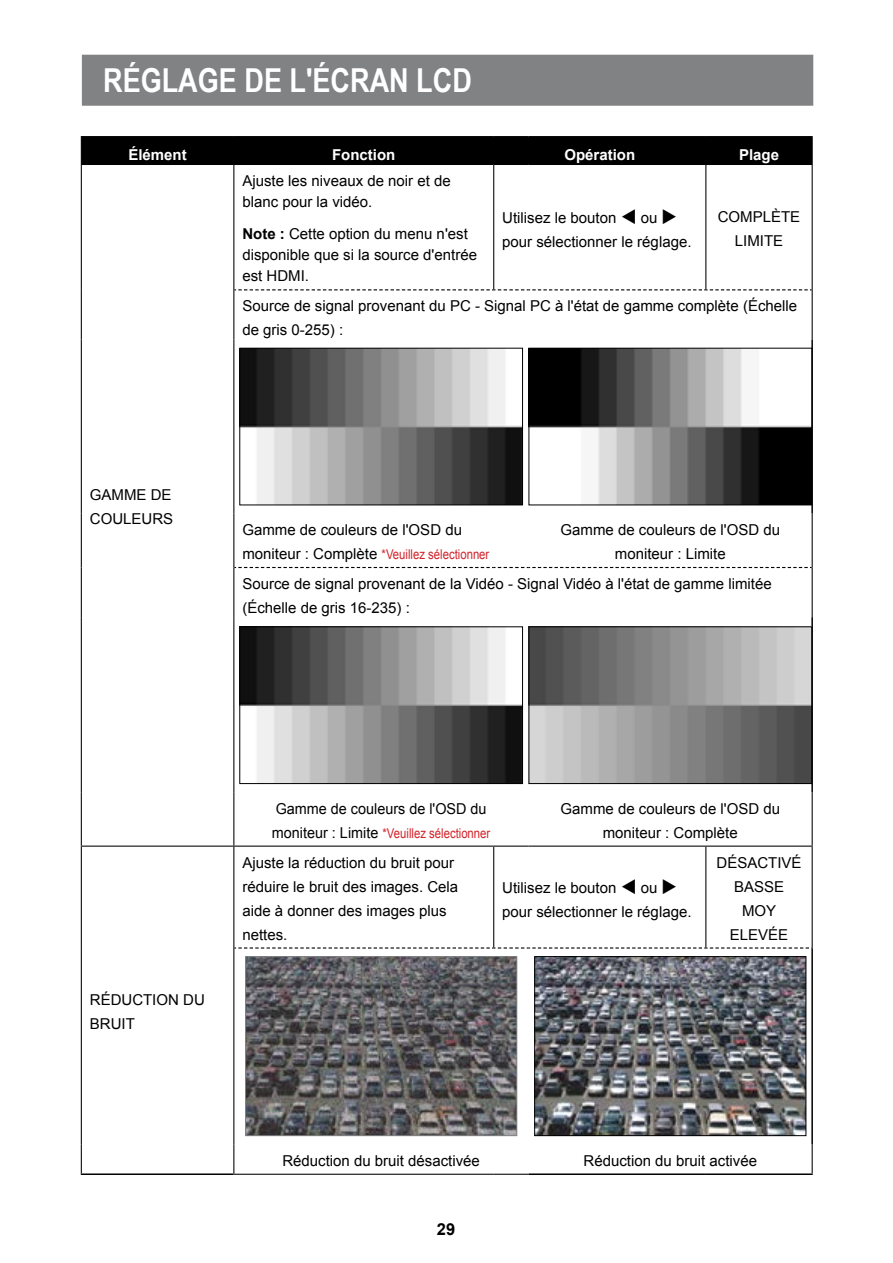
<style>
.page{position:relative;width:893px;height:1263px;background:#fff}
.page>*{position:absolute;margin:0;border:0;box-sizing:border-box;transform-origin:0 0}
.t1{font:700 33px "Arial Narrow";color:#fff}
.t2{font:700 16.5px "Arial";color:#000}
.t3{font:15px/24px "Arial";color:#000}
.t4{font:700 15px "Arial";color:#fff}
.t5{font:15px "Arial";color:#000;scale:.96 1}
.t6{font:13.5px "Arial";color:#d22229;scale:.84 1}
.s1{font-weight:700}
.s2{font-size:15px;color:#000}
</style>
<div class="page">
<div style="left:82px;top:55px;width:731px;height:51px;background:#808284;border:2px solid #808284"></div>
<hr style="left:81px;top:136px;width:153px;height:1px;background:#000">
<hr style="left:234px;top:136px;width:260px;height:1px;background:#000">
<hr style="left:494px;top:136px;width:34px;height:1px;background:#000">
<hr style="left:528px;top:136px;width:178px;height:1px;background:#000">
<hr style="left:706px;top:136px;width:107px;height:1px;background:#000">
<div style="left:81px;top:137px;width:732px;height:27px;background:#000"></div>
<hr style="left:81px;top:164px;width:153px;height:1px;background:#000">
<hr style="left:81px;top:165px;width:1px;height:125px;background:#000">
<hr style="left:234px;top:164px;width:260px;height:1px;background:#000">
<hr style="left:233px;top:165px;width:1px;height:125px;background:#000">
<hr style="left:494px;top:164px;width:34px;height:1px;background:#000">
<hr style="left:493px;top:165px;width:1px;height:124px;background:#000">
<hr style="left:528px;top:164px;width:178px;height:1px;background:#000">
<hr style="left:706px;top:164px;width:107px;height:1px;background:#000">
<hr style="left:705px;top:165px;width:1px;height:124px;background:#000">
<hr style="left:812px;top:165px;width:1px;height:125px;background:#000">
<hr style="left:81px;top:290px;width:1px;height:49px;background:#000">
<hr style="left:233px;top:290px;width:1px;height:49px;background:#000">
<hr style="left:812px;top:290px;width:1px;height:49px;background:#000">
<hr style="left:81px;top:339px;width:1px;height:175px;background:#000">
<hr style="left:233px;top:339px;width:1px;height:175px;background:#000">
<hr style="left:81px;top:514px;width:1px;height:53px;background:#000">
<hr style="left:233px;top:514px;width:1px;height:53px;background:#000">
<hr style="left:812px;top:514px;width:1px;height:53px;background:#000">
<hr style="left:81px;top:567px;width:1px;height:50px;background:#000">
<hr style="left:233px;top:567px;width:1px;height:50px;background:#000">
<hr style="left:812px;top:567px;width:1px;height:50px;background:#000">
<hr style="left:81px;top:617px;width:1px;height:175px;background:#000">
<hr style="left:233px;top:617px;width:1px;height:175px;background:#000">
<hr style="left:81px;top:792px;width:1px;height:53px;background:#000">
<hr style="left:233px;top:792px;width:1px;height:53px;background:#000">
<hr style="left:812px;top:792px;width:1px;height:53px;background:#000">
<hr style="left:81px;top:845px;width:153px;height:2px;background:#000">
<hr style="left:81px;top:847px;width:1px;height:101px;background:#000">
<hr style="left:234px;top:845px;width:260px;height:2px;background:#000">
<hr style="left:233px;top:847px;width:1px;height:101px;background:#000">
<hr style="left:494px;top:845px;width:34px;height:2px;background:#000">
<hr style="left:493px;top:847px;width:1px;height:100px;background:#000">
<hr style="left:528px;top:845px;width:178px;height:2px;background:#000">
<hr style="left:706px;top:845px;width:107px;height:2px;background:#000">
<hr style="left:705px;top:847px;width:1px;height:100px;background:#000">
<hr style="left:812px;top:847px;width:1px;height:100px;background:#000">
<hr style="left:81px;top:948px;width:1px;height:196px;background:#000">
<hr style="left:233px;top:948px;width:1px;height:196px;background:#000">
<svg style="left:81px;top:1144px;width:1px;height:29px"></svg>
<hr style="left:233px;top:1144px;width:1px;height:30px;background:#000">
<svg style="left:812px;top:1144px;width:1px;height:29px"></svg>
<hr style="left:233px;top:1174px;width:261px;height:1px;background:#000">
<hr style="left:494px;top:1174px;width:34px;height:1px;background:#000">
<hr style="left:811px;top:339px;width:2px;height:175px;background:#000">
<hr style="left:811px;top:617px;width:2px;height:175px;background:#000">
<hr style="left:811px;top:948px;width:2px;height:196px;background:#000">
<hr style="left:528px;top:1173px;width:178px;height:2px;background:#000">
<hr style="left:706px;top:1173px;width:107px;height:2px;background:#000">
<svg style="left:234px;top:947px;width:579px;height:1px"></svg>
<svg style="left:234px;top:289px;width:578px;height:1px"></svg>
<svg style="left:234px;top:567px;width:578px;height:1px"></svg>
<hr style="left:81px;top:1173px;width:152px;height:2px;background:#000">
<img style="left:242px;top:350px;width:279px;height:153px">
<div style="left:240px;top:348px;width:283px;height:157px;border:1px solid #000"></div>
<img style="left:531px;top:350px;width:279px;height:153px">
<div style="left:529px;top:348px;width:283px;height:157px;border:1px solid #000"></div>
<img style="left:242px;top:629px;width:279px;height:153px">
<div style="left:240px;top:627px;width:283px;height:157px;border:1px solid #000"></div>
<img style="left:531px;top:629px;width:279px;height:153px">
<div style="left:529px;top:627px;width:283px;height:157px;border:1px solid #000"></div>
<img style="left:247px;top:958px;width:268px;height:176px">
<div style="left:245px;top:956px;width:272px;height:180px;border:1px solid #808284"></div>
<img style="left:536px;top:958px;width:268px;height:176px">
<div style="left:534px;top:956px;width:272px;height:180px;border:1px solid #000"></div>
<h1 class="t1" style="left:103px;top:56px;width:370px">RÉGLAGE DE L'ÉCRAN LCD</h1>
<p class="t4" style="left:128px;top:147px;width:60px">Élément</p>
<p class="t4" style="left:332px;top:147px;width:65px">Fonction</p>
<p class="t4" style="left:564px;top:147px;width:72px">Opération</p>
<p class="t4" style="left:739px;top:147px;width:42px">Plage</p>
<p class="t3" style="left:242px;top:170px;width:210px;line-height:21px">Ajuste les niveaux de noir et de blanc pour la vidéo.</p>
<p class="t3" style="left:242px;top:224px;width:236px;line-height:21px"><span class="s1">Note :</span> Cette option du menu n'est disponible que si la source d'entrée est HDMI.</p>
<p class="t3" style="left:502px;top:206px;width:191px">Utilisez le bouton ▼ ou ◆ pour sélectionner le réglage.</p>
<p class="t3" style="left:718px;top:204px;width:84px;text-align:center">COMPLÈTE<br>LIMITE</p>
<p class="t3" style="left:90px;top:483px;width:85px">GAMME DE<br>COULEURS</p>
<p class="t3" style="left:242px;top:294px;width:556px">Source de signal provenant du PC - Signal PC à l'état de gamme complète (Échelle de gris 0-255) :</p>
<p class="t3" style="left:560px;top:518px;width:221px;text-align:center">Gamme de couleurs de l'OSD du moniteur : Limite</p>
<p class="t3" style="left:242px;top:572px;width:531px">Source de signal provenant de la Vidéo - Signal Vidéo à l'état de gamme limitée (Échelle de gris 16-235) :</p>
<p class="t3" style="left:242px;top:518px;width:221px">Gamme de couleurs de l'OSD du</p>
<p class="t6" style="left:242px;top:545px;width:296px"><span class="s2">moniteur : Complète</span> *Veuillez sélectionner</p>
<p class="t3" style="left:90px;top:987px;width:116px">RÉDUCTION DU<br>BRUIT</p>
<p class="t5" style="left:276px;top:798px;width:221px">Gamme de couleurs de l'OSD du</p>
<p class="t6" style="left:272px;top:824px;width:261px"><span class="s2">moniteur : Limite</span> *Veuillez sélectionner</p>
<p class="t3" style="left:242px;top:850px;width:217px">Ajuste la réduction du bruit pour réduire le bruit des images. Cela aide à donner des images plus nettes.</p>
<p class="t3" style="left:560px;top:796px;width:221px;text-align:center">Gamme de couleurs de l'OSD du moniteur : Complète</p>
<p class="t3" style="left:502px;top:876px;width:191px">Utilisez le bouton ▼ ou ◆ pour sélectionner le réglage.</p>
<p class="t3" style="left:716px;top:850px;width:87px;text-align:center">DÉSACTIVÉ<br>BASSE<br>MOY<br>ELEVÉE</p>
<p class="t3" style="left:282px;top:1148px;width:199px">Réduction du bruit désactivée</p>
<p class="t3" style="left:584px;top:1148px;width:175px">Réduction du bruit activée</p>
<p class="t2" style="left:437px;top:1220px;width:20px">29</p>
</div>
